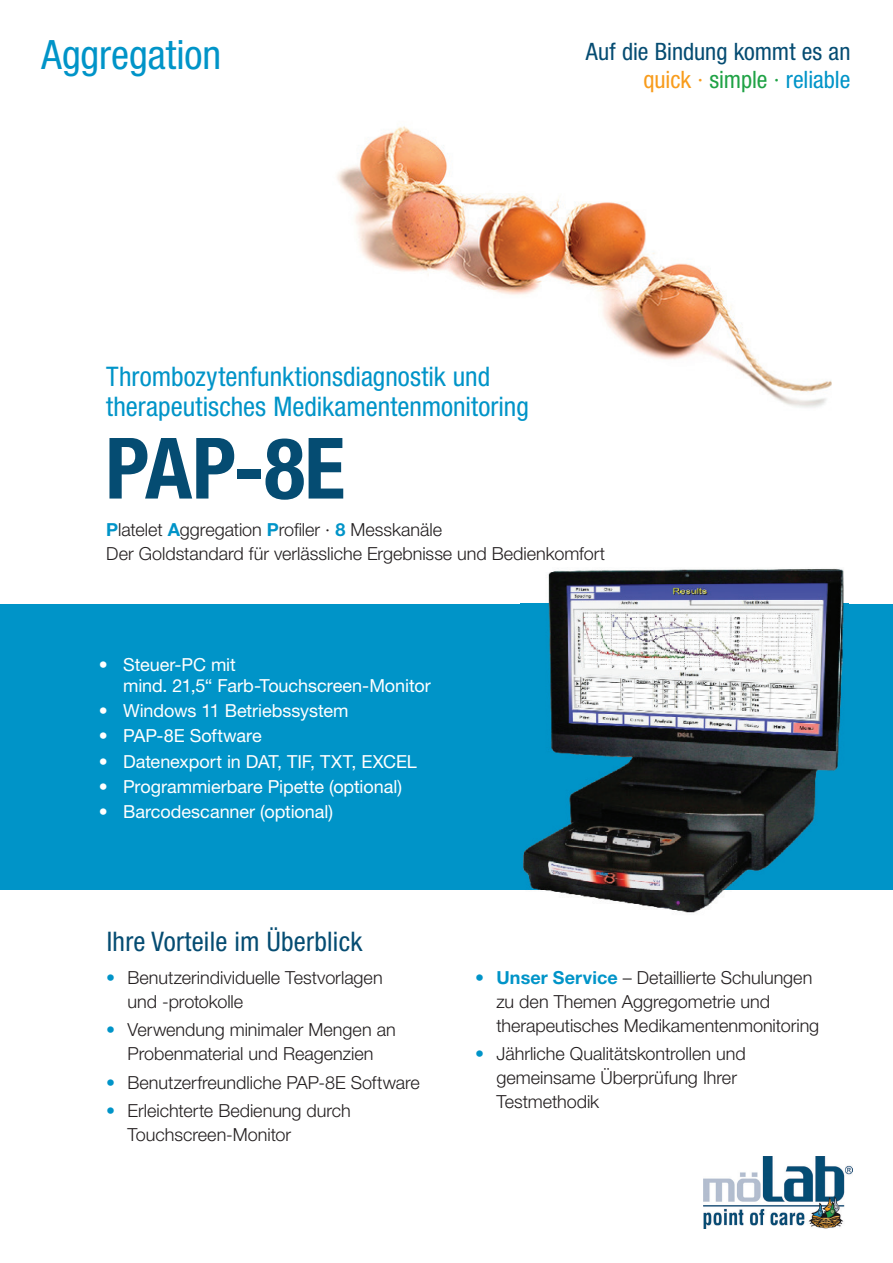
<style>
.page{position:relative;width:893px;height:1263px;background:#fff}
.page>*{position:absolute;margin:0;border:0;box-sizing:border-box;transform-origin:0 0}
.t1{font:700 condensed 84.75px "Helvetica Neue LT Std";color:#054c72}
.t2{font:condensed 40.5px "Helvetica Neue LT Std";color:#0094c8}
.t3{font:condensed 27px/30px "Helvetica Neue LT Std";color:#0094c8}
.t4{font:condensed 27px "Helvetica Neue LT Std";letter-spacing:.01em;color:#054c72}
.t5{font:condensed 24px/28.5px "Helvetica Neue LT Std";letter-spacing:-.005em;color:#054c72;text-align:right}
.t6{font:300 18px/24px "Helvetica Neue LT Std";color:#231f20}
.t7{font:18px/21px "Helvetica Neue LT Std";letter-spacing:-.005em;color:#fff}
.s1{color:#f89c1c}
.s2{color:#1fa245}
.s3{color:#0094c8}
.s4{font-weight:700;color:#0094c8}
</style>
<div class="page">
<img style="left:337px;top:126px;width:495px;height:282px">
<div style="left:0;top:604px;width:893px;height:285px;background:#0094c8"></div>
<img style="left:704px;top:1157px;width:149px;height:71px">
<img style="left:520px;top:568px;width:329px;height:345px">
<img style="left:520px;top:604px;width:329px;height:285px">
<h2 class="t2" style="left:41px;top:32px;width:181px">Aggregation</h2>
<h3 class="t5" style="left:586px;top:37px;width:266px">Auf die Bindung kommt es an <span class="s1">quick ·</span> <span class="s2">simple ·</span> <span class="s3">reliable</span></h3>
<h3 class="t3" style="left:106px;top:361px;width:424px">Thrombozytenfunktionsdiagnostik und therapeutisches Medikamentenmonitoring</h3>
<h1 class="t1" style="left:105px;top:417px;width:241px">PAP-8E</h1>
<p class="t6" style="left:106px;top:517px;width:500px"><span class="s4">P</span>latelet <span class="s4">A</span>ggregation <span class="s4">P</span>rofiler · <span class="s4">8</span> Messkanäle<br>Der Goldstandard für verlässliche Ergebnisse und Bedienkomfort</p>
<p class="t7" style="left:123px;top:653px;width:309px;text-indent:-24px">• Steuer-PC mit<br>mind. 21,5“ Farb-Touchscreen-Monitor</p>
<p class="t7" style="left:99px;top:700px;width:251px">• Windows 11 Betriebssystem</p>
<p class="t7" style="left:99px;top:725px;width:164px">• PAP-8E Software</p>
<p class="t7" style="left:99px;top:750px;width:320px">• Datenexport in DAT, TIF, TXT, EXCEL</p>
<p class="t7" style="left:99px;top:776px;width:305px">• Programmierbare Pipette (optional)</p>
<p class="t7" style="left:99px;top:801px;width:236px">• Barcodescanner (optional)</p>
<h3 class="t4" style="left:107px;top:925px;width:257px">Ihre Vorteile im Überblick</h3>
<p class="t6" style="left:128px;top:965px;width:257px;text-indent:-21px"><span class="s3">•</span> Benutzerindividuelle Testvorlagen und -protokolle</p>
<p class="t6" style="left:106px;top:1017px;width:291px;text-align:center"><span class="s3">•</span> Verwendung minimaler Mengen an<br>Probenmaterial und Reagenzien</p>
<p class="t6" style="left:106px;top:1070px;width:315px"><span class="s3">•</span> Benutzerfreundliche PAP-8E Software</p>
<p class="t6" style="left:128px;top:1098px;width:225px;text-indent:-21px"><span class="s3">•</span> Erleichterte Bedienung durch<br>Touchscreen-Monitor</p>
<p class="t6" style="left:496px;top:965px;width:324px;text-indent:-21px"><span class="s3">•</span> <span class="s4">Unser Service</span> – Detaillierte Schulungen zu den Themen Aggregometrie und therapeutisches Medikamentenmonitoring</p>
<p class="t6" style="left:496px;top:1041px;width:251px;text-indent:-21px"><span class="s3">•</span> Jährliche Qualitätskontrollen und gemeinsame Überprüfung Ihrer<br>Testmethodik</p>
</div>
